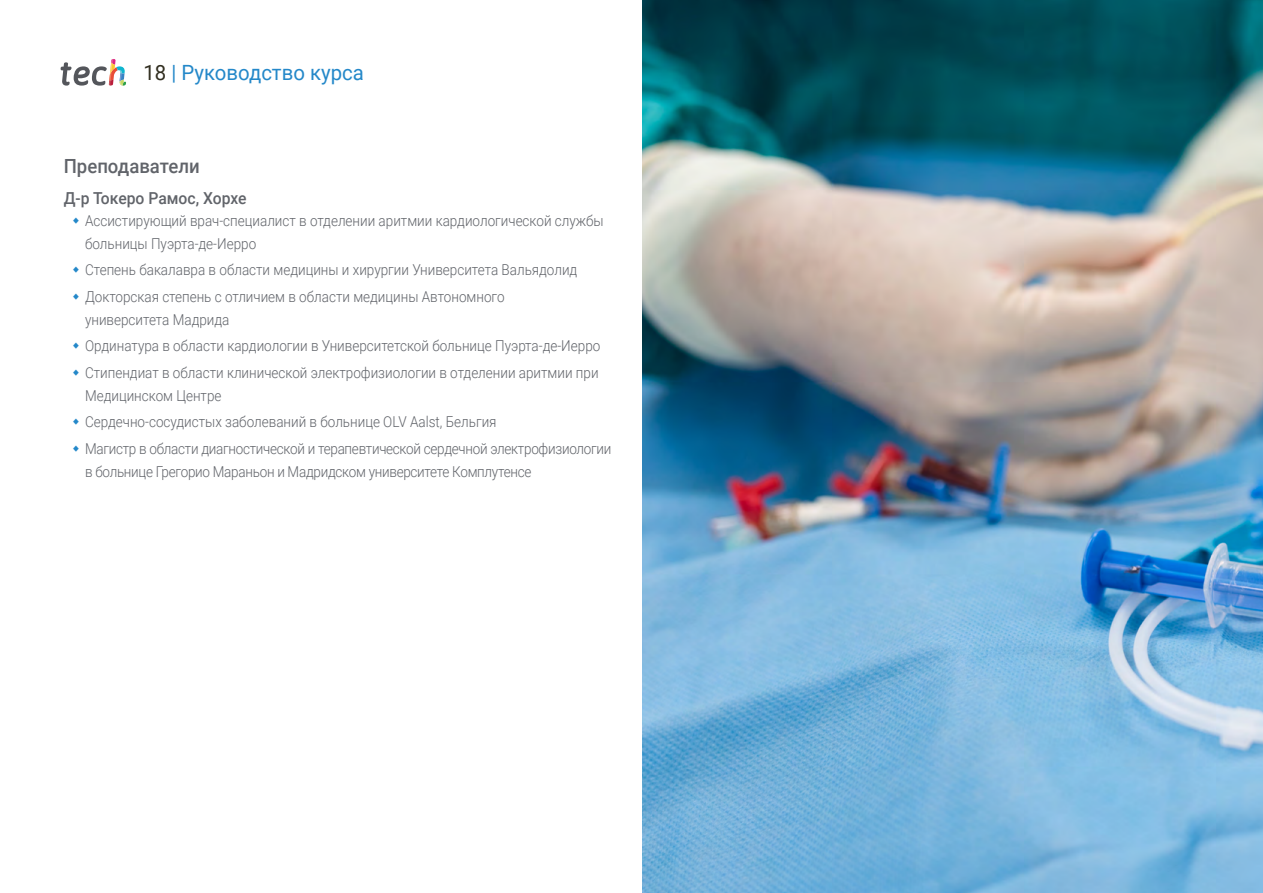
<style>
.page{position:relative;width:1263px;height:893px;background:#fff}
.page>*{position:absolute;margin:0;border:0;box-sizing:border-box;transform-origin:0 0}
.t1{font:21px "Roboto";color:#2488c9}
.t2{font:500 19.5px "Roboto";color:#61646a;scale:.95 1}
.t3{font:500 16.5px "Roboto";color:#61646a;scale:.95 1}
.t4{font:300 15px/26.7px "Roboto";color:#61646a;scale:.9 1}
.t5{font:300 15px/26.7px "Roboto";letter-spacing:-.02em;color:#61646a;scale:.9 1}
.s1{color:#312e20}
</style>
<div class="page">
<svg style="left:61px;top:59px;width:65px;height:27px"></svg>
<img style="left:642px;top:0;width:621px;height:893px">
<h1 class="t1" style="left:144px;top:57px;width:222px"><span class="s1">18</span> | Руководство курса</h1>
<h2 class="t2" style="left:64px;top:153px;width:144px">Преподаватели</h2>
<p class="t3" style="left:64px;top:186px;width:194px">Д-р Токеро Рамос, Хорхе</p>
<p class="t4" style="left:85px;top:209px;width:578px;line-height:22.5px">Ассистирующий врач-специалист в отделении аритмии кардиологической службы больницы Пуэрта-де-Иерро</p>
<p class="t4" style="left:85px;top:256px;width:548px">Степень бакалавра в области медицины и хирургии Университета Вальядолид<br>Докторская степень с отличием в области медицины Автономного</p>
<p class="t4" style="left:85px;top:305px;width:574px">университета Мадрида<br>Ординатура в области кардиологии в Университетской больнице Пуэрта-де-Иерро<br>Стипендиат в области клинической электрофизиологии в отделении аритмии при</p>
<p class="t5" style="left:85px;top:381px;width:586px">Медицинском Центре<br>Сердечно-сосудистых заболеваний в больнице OLV Aalst, Бельгия<br>Магистр в области диагностической и терапевтической сердечной электрофизиологии</p>
<p class="t5" style="left:85px;top:457px;width:497px">в больнице Грегорио Мараньон и Мадридском университете Комплутенсе</p>
</div>
